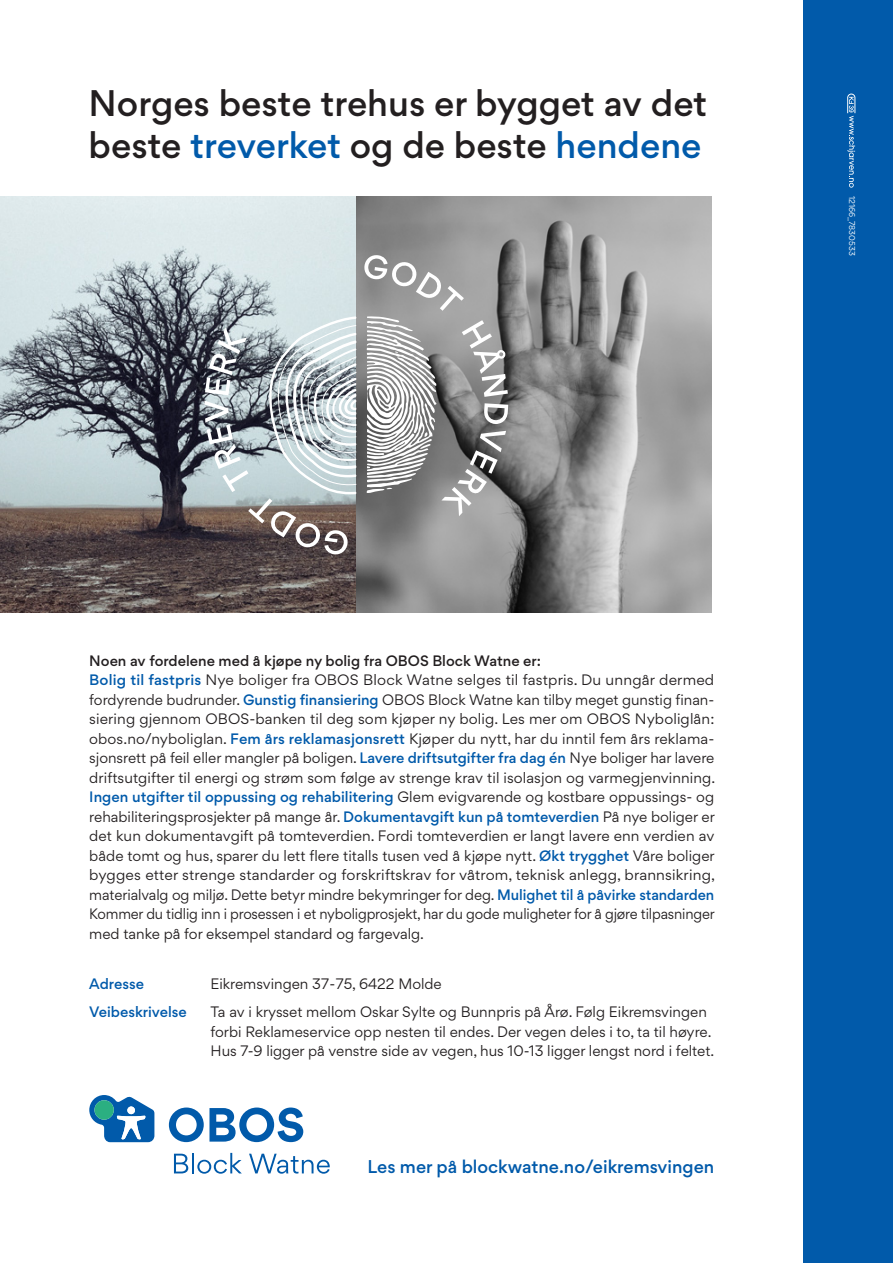
<style>
.page{position:relative;width:893px;height:1263px;background:#fff}
.page>*{position:absolute;margin:0;border:0;box-sizing:border-box;transform-origin:0 0}
.t1{font:500 33px/42px "Gordita";color:#231f20}
.t2{font:500 16.5px "Gordita";color:#015aaa}
.t3{font:13.5px/19.5px "Gordita";color:#231f20}
.t4{font:500 13.5px/28px "Gordita";color:#015aaa}
.t5{font:7.5px "Gordita";color:#fff}
.s1{color:#015aaa}
.s2{font-weight:500}
.s3{font-weight:500;color:#015aaa}
</style>
<div class="page">
<div style="left:804px;top:0;width:89px;height:1263px;background:#015aaa"></div>
<svg style="left:847px;top:94px;width:8px;height:94px"></svg>
<img style="left:0;top:197px;width:712px;height:416px">
<svg style="left:204px;top:316px;width:153px;height:239px;background:#9ba0a4"></svg>
<svg style="left:364px;top:254px;width:144px;height:262px;background:#9a9a9a"></svg>
<svg style="left:89px;top:1095px;width:65px;height:47px"></svg>
<div style="left:127px;top:1106px;width:8px;height:8px;background:#fff;border-radius:50%"></div>
<div style="left:94px;top:1100px;width:20px;height:20px;background:#2baf81;border-radius:50%"></div>
<svg style="left:169px;top:1107px;width:134px;height:35px"></svg>
<svg style="left:174px;top:1154px;width:14px;height:19px"></svg>
<hr style="left:192px;top:1153px;width:2px;height:20px;background:#015aaa">
<svg style="left:197px;top:1153px;width:45px;height:21px"></svg>
<svg style="left:249px;top:1154px;width:81px;height:20px"></svg>
<h1 class="t1" style="left:89px;top:82px;width:620px">Norges beste trehus er bygget av det beste <span class="s1">treverket</span> og de beste <span class="s1">hendene</span></h1>
<p class="t5" style="left:858px;top:196px;width:61px;rotate:90deg">12166_7830533</p>
<p class="t3" style="left:89px;top:651px;width:627px"><span class="s2">Noen av fordelene med å kjøpe ny bolig fra OBOS Block Watne er:<br></span><span class="s3">Bolig til fastpris</span> Nye boliger fra OBOS Block Watne selges til fastpris. Du unngår dermed fordyrende budrunder. <span class="s3">Gunstig finansiering</span> OBOS Block Watne kan tilby meget gunstig finan&shy;siering gjennom OBOS-banken til deg som kjøper ny bolig. Les mer om OBOS Nyboliglån: obos.no/nyboliglan. <span class="s3">Fem års reklamasjonsrett</span> Kjøper du nytt, har du inntil fem års reklama&shy;sjonsrett på feil eller mangler på boligen. <span class="s3">Lavere driftsutgifter fra dag én</span> Nye boliger har lavere driftsutgifter til energi og strøm som følge av strenge krav til isolasjon og varmegjenvinning.<br><span class="s3">Ingen utgifter til oppussing og rehabilitering</span> Glem evigvarende og kostbare oppussings- og rehabiliteringsprosjekter på mange år. <span class="s3">Dokumentavgift kun på tomteverdien</span> På nye boliger er det kun dokumentavgift på tomteverdien. Fordi tomteverdien er langt lavere enn verdien av både tomt og hus, sparer du lett flere titalls tusen ved å kjøpe nytt. <span class="s3">Økt trygghet</span> Våre boliger bygges etter strenge standarder og forskriftskrav for våtrom, teknisk anlegg, brannsikring, materialvalg og miljø. Dette betyr mindre bekymringer for deg. <span class="s3">Mulighet til å påvirke standarden </span>Kommer du tidlig inn i prosessen i et nyboligprosjekt, har du gode muligheter for å gjøre tilpasninger med tanke på for eksempel standard og fargevalg.</p>
<p class="t4" style="left:89px;top:970px;width:99px">Adresse<br>Veibeskrivelse</p>
<p class="t3" style="left:210px;top:970px;width:498px;line-height:28px">Eikremsvingen 37-75, 6422 Molde<br>Ta av i krysset mellom Oskar Sylte og Bunnpris på Årø. Følg Eikremsvingen</p>
<p class="t3" style="left:210px;top:1021px;width:505px">forbi Reklameservice opp nesten til endes. Der vegen deles i to, ta til høyre.<br>Hus 7-9 ligger på venstre side av vegen, hus 10-13 ligger lengst nord i feltet.</p>
<p class="t2" style="left:367px;top:1154px;width:348px">Les mer på blockwatne.no/eikremsvingen</p>
</div>
